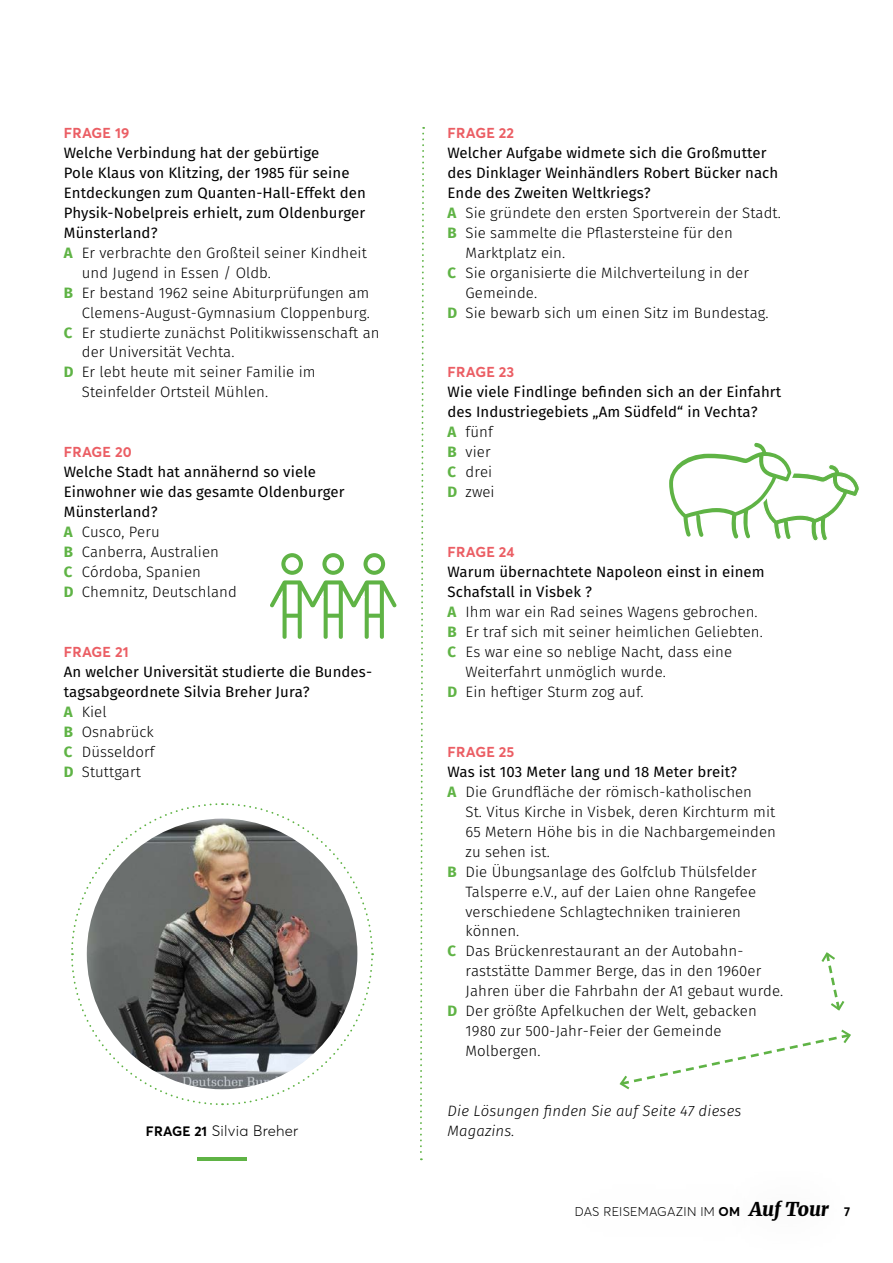
<style>
.page{position:relative;width:893px;height:1263px;background:#fff}
.page>*{position:absolute;margin:0;border:0;box-sizing:border-box;transform-origin:0 0}
.t1{font:300 15px "Fira Sans";letter-spacing:.005em;color:#000}
.t2{font:15px/20px "Fira Sans";letter-spacing:.005em;color:#000}
.t3{font:italic 300 15px "Fira Sans";letter-spacing:.01em;color:#000}
.t4{font:300 15px "Averta";letter-spacing:.015em;color:#000}
.t5{font:700 14.25px "Averta";letter-spacing:.015em;color:#eb5e64}
.t6{font:300 12.6px "Averta";letter-spacing:.02em;color:#000}
.s1{font-weight:700;color:#5fb345}
.s2{font-weight:300}
.s3{font-weight:700;font-size:13.5px}
.s4{font-weight:700}
.s5{font-family:"Merriweather";font-weight:900;font-style:italic;font-size:19.2px}
</style>
<div class="page">
<hr style="left:197px;top:1157px;width:50px;height:3px;background:#5fb345">
<svg style="left:420px;top:127px;width:5px;height:1033px"></svg>
<svg style="left:669px;top:442px;width:190px;height:99px"></svg>
<svg style="left:71px;top:803px;width:303px;height:303px"></svg>
<svg style="left:270px;top:553px;width:127px;height:86px"></svg>
<svg style="left:619px;top:1029px;width:232px;height:61px"></svg>
<svg style="left:821px;top:952px;width:24px;height:59px"></svg>
<p class="t5" style="left:64px;top:124px;width:67px">FRAGE 19</p>
<p class="t2" style="left:64px;top:142px;width:257px">Welche Verbindung hat der gebürtige</p>
<p class="t2" style="left:64px;top:162px;width:287px">Pole Klaus von Klitzing, der 1985 für seine</p>
<p class="t2" style="left:64px;top:182px;width:304px">Entdeckungen zum Quanten-Hall-Effekt den</p>
<p class="t2" style="left:64px;top:202px;width:303px">Physik-Nobelpreis erhielt, zum Oldenburger</p>
<p class="t2" style="left:64px;top:222px;width:95px">Münsterland?</p>
<p class="t1" style="left:64px;top:242px;width:305px"><span class="s1">A</span> Er verbrachte den Großteil seiner Kindheit</p>
<p class="t1" style="left:82px;top:262px;width:191px">und Jugend in Essen / Oldb.</p>
<p class="t1" style="left:64px;top:282px;width:307px"><span class="s1">B</span> Er bestand 1962 seine Abiturprüfungen am</p>
<p class="t1" style="left:82px;top:302px;width:290px">Clemens-August-Gymnasium Cloppenburg.</p>
<p class="t1" style="left:64px;top:322px;width:317px"><span class="s1">C</span> Er studierte zunächst Politikwissenschaft an</p>
<p class="t1" style="left:82px;top:342px;width:154px">der Universität Vechta.</p>
<p class="t1" style="left:64px;top:362px;width:253px"><span class="s1">D</span> Er lebt heute mit seiner Familie im</p>
<p class="t1" style="left:82px;top:382px;width:188px">Steinfelder Ortsteil Mühlen.</p>
<p class="t5" style="left:64px;top:443px;width:69px">FRAGE 20</p>
<p class="t2" style="left:64px;top:462px;width:282px">Welche Stadt hat annähernd so viele<br>Einwohner wie das gesamte Oldenburger<br>Münsterland?<br><span class="s1">A</span> <span class="s2">Cusco, Peru<br></span><span class="s1">B</span> <span class="s2">Canberra, Australien<br></span><span class="s1">C</span> <span class="s2">Córdoba, Spanien<br></span><span class="s1">D</span> <span class="s2">Chemnitz, Deutschland</span></p>
<p class="t5" style="left:64px;top:643px;width:66px">FRAGE 21</p>
<p class="t2" style="left:64px;top:661px;width:310px">An welcher Universität studierte die Bundes&shy;tagsabgeordnete Silvia Breher Jura?<br><span class="s1">A</span> <span class="s2">Kiel<br></span><span class="s1">B</span> <span class="s2">Osnabrück<br></span><span class="s1">C</span> <span class="s2">Düsseldorf<br></span><span class="s1">D</span> <span class="s2">Stuttgart</span></p>
<p class="t5" style="left:448px;top:124px;width:68px">FRAGE 22</p>
<p class="t2" style="left:448px;top:142px;width:321px">Welcher Aufgabe widmete sich die Großmutter</p>
<p class="t2" style="left:448px;top:162px;width:332px">des Dinklager Weinhändlers Robert Bücker nach</p>
<p class="t2" style="left:448px;top:182px;width:205px">Ende des Zweiten Weltkriegs?</p>
<p class="t1" style="left:448px;top:202px;width:335px"><span class="s1">A</span> Sie gründete den ersten Sportverein der Stadt.</p>
<p class="t1" style="left:448px;top:222px;width:287px"><span class="s1">B</span> Sie sammelte die Pflastersteine für den</p>
<p class="t1" style="left:466px;top:242px;width:101px">Marktplatz ein.</p>
<p class="t1" style="left:448px;top:262px;width:303px"><span class="s1">C</span> Sie organisierte die Milchverteilung in der</p>
<p class="t1" style="left:466px;top:282px;width:73px">Gemeinde.</p>
<p class="t1" style="left:448px;top:302px;width:322px"><span class="s1">D</span> Sie bewarb sich um einen Sitz im Bundestag.</p>
<p class="t5" style="left:448px;top:363px;width:68px">FRAGE 23</p>
<p class="t2" style="left:448px;top:382px;width:335px">Wie viele Findlinge befinden sich an der Einfahrt des Industriegebiets „Am Südfeld“ in Vechta?<br><span class="s1">A</span> <span class="s2">fünf<br></span><span class="s1">B</span> <span class="s2">vier<br></span><span class="s1">C</span> <span class="s2">drei<br></span><span class="s1">D</span> <span class="s2">zwei</span></p>
<p class="t5" style="left:448px;top:543px;width:68px">FRAGE 24</p>
<p class="t2" style="left:448px;top:561px;width:319px">Warum übernachtete Napoleon einst in einem</p>
<p class="t2" style="left:448px;top:581px;width:146px">Schafstall in Visbek ?</p>
<p class="t1" style="left:448px;top:601px;width:312px"><span class="s1">A</span> Ihm war ein Rad seines Wagens gebrochen.</p>
<p class="t1" style="left:448px;top:621px;width:317px"><span class="s1">B</span> Er traf sich mit seiner heimlichen Geliebten.</p>
<p class="t1" style="left:448px;top:641px;width:286px"><span class="s1">C</span> Es war eine so neblige Nacht, dass eine</p>
<p class="t1" style="left:466px;top:661px;width:202px">Weiterfahrt unmöglich wurde.</p>
<p class="t1" style="left:448px;top:681px;width:197px"><span class="s1">D</span> Ein heftiger Sturm zog auf.</p>
<p class="t5" style="left:448px;top:743px;width:68px">FRAGE 25</p>
<p class="t2" style="left:448px;top:761px;width:291px">Was ist 103 Meter lang und 18 Meter breit?</p>
<p class="t1" style="left:448px;top:781px;width:306px"><span class="s1">A</span> Die Grundfläche der römisch-katholischen</p>
<p class="t1" style="left:466px;top:801px;width:311px">St. Vitus Kirche in Visbek, deren Kirchturm mit</p>
<p class="t1" style="left:466px;top:821px;width:312px">65 Metern Höhe bis in die Nachbargemeinden</p>
<p class="t1" style="left:466px;top:841px;width:86px">zu sehen ist.</p>
<p class="t1" style="left:448px;top:861px;width:311px"><span class="s1">B</span> Die Übungsanlage des Golfclub Thülsfelder</p>
<p class="t1" style="left:466px;top:881px;width:292px">Talsperre e.V., auf der Laien ohne Rangefee</p>
<p class="t1" style="left:466px;top:901px;width:277px">verschiedene Schlagtechniken trainieren</p>
<p class="t1" style="left:466px;top:921px;width:55px">können.</p>
<p class="t1" style="left:448px;top:940px;width:295px"><span class="s1">C</span> Das Brückenrestaurant an der Autobahn-</p>
<p class="t1" style="left:466px;top:960px;width:297px">raststätte Dammer Berge, das in den 1960er</p>
<p class="t1" style="left:466px;top:980px;width:319px">Jahren über die Fahrbahn der A1 gebaut wurde.</p>
<p class="t1" style="left:448px;top:1000px;width:311px"><span class="s1">D</span> Der größte Apfelkuchen der Welt, gebacken</p>
<p class="t1" style="left:466px;top:1020px;width:258px">1980 zur 500-Jahr-Feier der Gemeinde</p>
<p class="t1" style="left:466px;top:1040px;width:76px">Molbergen.</p>
<p class="t3" style="left:448px;top:1100px;width:295px">Die Lösungen finden Sie auf Seite 47 dieses</p>
<p class="t4" style="left:146px;top:1121px;width:154px"><span class="s3">FRAGE 21</span> Silvia Breher</p>
<p class="t3" style="left:448px;top:1120px;width:69px">Magazins.</p>
<p class="t6" style="left:575px;top:1204px;width:277px">DAS REISEMAGAZIN IM <span class="s4">OM</span> <span class="s5">Auf Tour</span> <span class="s4">7</span></p>
</div>
